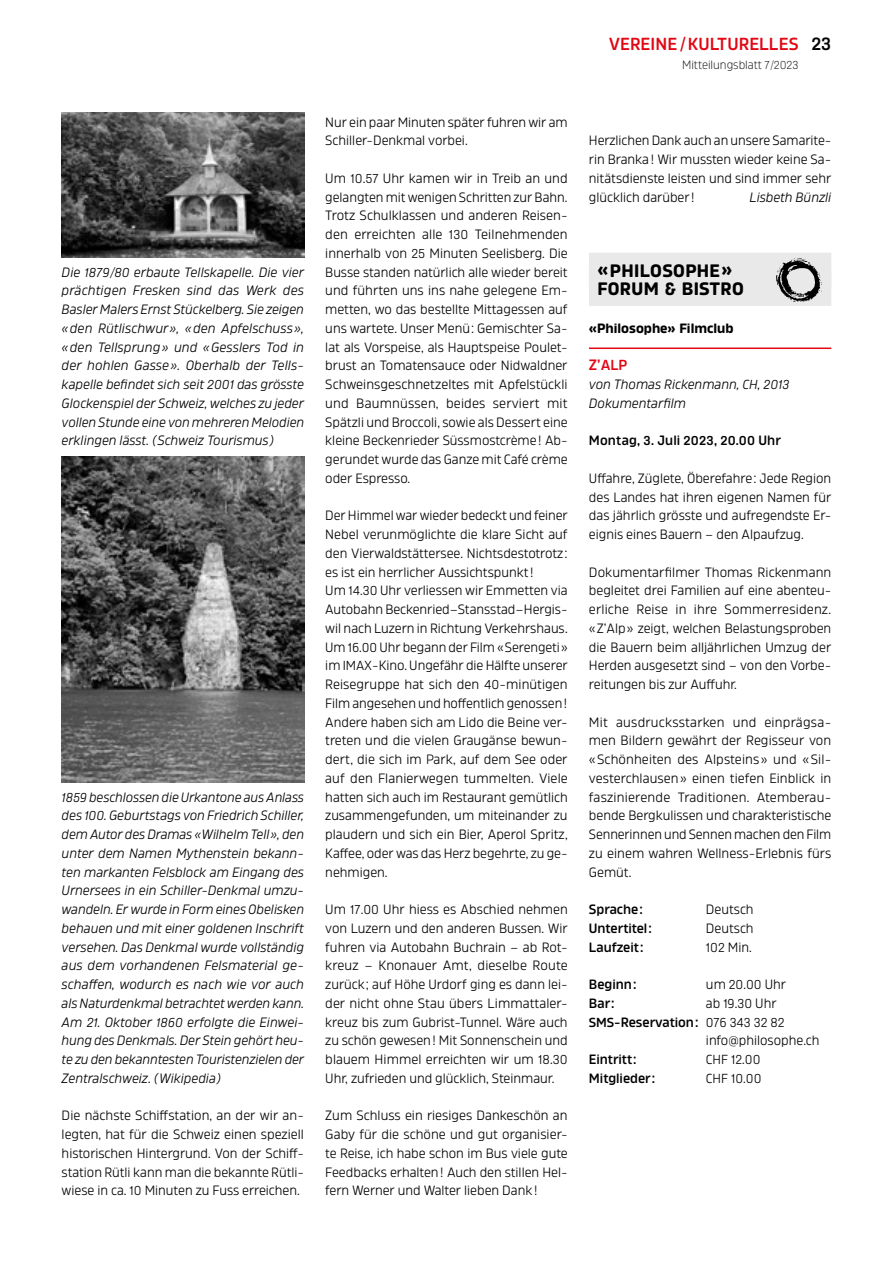
<style>
.page{position:relative;width:893px;height:1263px;background:#fff}
.page>*{position:absolute;margin:0;border:0;box-sizing:border-box;transform-origin:0 0}
.t1{font:700 18px/18.8px "Amfibia";letter-spacing:.015em;color:#000}
.t2{font:600 18px "Amfibia";color:#000}
.t3{font:600 17.4px "Amfibia";color:#e30613}
.t4{font:600 14.55px "Amfibia";color:#e30613}
.t5{font:13.5px/18.8px "Amfibia";color:#000;text-align:justify}
.t6{font:italic 13.5px/18.8px "Amfibia";letter-spacing:-.005em;color:#000;text-align:justify}
.t7{font:600 13.5px "Amfibia";color:#000}
.t8{font:700 13.5px "Amfibia";color:#000}
.t9{font:13.05px "Amfibia";color:#000}
.t10{font:300 12px "Amfibia";color:#000}
.s1{font-size:13.05px}
.s2{font-size:18px}
.s3{font-size:11.7px}
.s4{font-size:15px}
.s5{font-weight:400;font-size:13.05px}
.s6{font-size:13.5px}
</style>
<div class="page">
<div style="left:589px;top:253px;width:242px;height:34px;background:#e9e9e9"></div>
<div style="left:589px;top:271px;width:242px;height:35px;background:#e9e9e9"></div>
<hr style="left:589px;top:347px;width:242px;height:2px;background:#e30613">
<img style="left:62px;top:112px;width:242px;height:146px">
<img style="left:62px;top:457px;width:242px;height:326px">
<img style="left:776px;top:258px;width:45px;height:43px">
<p class="t6" style="left:62px;top:262px;width:244px">Die <span class="s1">1879</span>/<span class="s1">80</span> erbaute Tellskapelle. Die vier prächtigen Fresken sind das Werk des Basler Malers Ernst Stückelberg. Sie zeigen «den Rütlischwur», «den Apfelschuss», «den Tellsprung» und «Gesslers Tod in der hohlen Gasse». Oberhalb der Tells&shy;kapelle befindet sich seit <span class="s1">2001</span> das grösste Glockenspiel der Schweiz, welches zu jeder vollen Stunde eine von mehreren Melodien erklingen lässt. (Schweiz Tourismus)</p>
<p class="t6" style="left:62px;top:787px;width:244px"><span class="s1">1859</span> beschlossen die Urkantone aus Anlass des <span class="s1">100</span>. Geburtstags von Friedrich Schiller, dem Autor des Dramas «Wilhelm Tell», den unter dem Namen Mythenstein bekann&shy;ten markanten Felsblock am Eingang des Urnersees in ein Schiller-Denkmal umzu&shy;wandeln. Er wurde in Form eines Obelisken behauen und mit einer goldenen Inschrift versehen. Das Denkmal wurde vollständig aus dem vorhandenen Felsmaterial ge&shy;schaffen, wodurch es nach wie vor auch als Naturdenkmal betrachtet werden kann.<br>Am <span class="s1">21</span>. Oktober <span class="s1">1860</span> erfolgte die Einwei&shy;hung des Denkmals. Der Stein gehört heu&shy;te zu den bekanntesten Touristenzielen der Zentralschweiz. (Wikipedia)</p>
<p class="t5" style="left:62px;top:1106px;width:244px;text-align:left">Die nächste Schiffstation, an der wir an&shy;legten, hat für die Schweiz einen speziell historischen Hintergrund. Von der Schiff&shy;station Rütli kann man die bekannte Rütli&shy;wiese in ca. <span class="s1">10</span> Minuten zu Fuss erreichen.</p>
<p class="t5" style="left:325px;top:112px;width:244px">Nur ein paar Minuten später fuhren wir am<br>Schiller-Denkmal vorbei.</p>
<p class="t5" style="left:325px;top:169px;width:244px">Um <span class="s1">10</span>.<span class="s1">57</span> Uhr kamen wir in Treib an und gelangten mit wenigen Schritten zur Bahn.<br>Trotz Schulklassen und anderen Reisen&shy;den erreichten alle <span class="s1">130</span> Teilnehmenden innerhalb von <span class="s1">25</span> Minuten Seelisberg. Die Busse standen natürlich alle wieder bereit und führten uns ins nahe gelegene Em&shy;metten, wo das bestellte Mittagessen auf uns wartete. Unser Menü: Gemischter Sa&shy;lat als Vorspeise, als Hauptspeise Poulet&shy;brust an Tomatensauce oder Nidwaldner Schweinsgeschnetzeltes mit Apfelstückli und Baumnüssen, beides serviert mit Spätzli und Broccoli, sowie als Dessert eine kleine Beckenrieder Süssmostcrème! Ab&shy;gerundet wurde das Ganze mit Café crème oder Espresso.</p>
<p class="t5" style="left:325px;top:506px;width:244px;text-align:left">Der Himmel war wieder bedeckt und feiner Nebel verunmöglichte die klare Sicht auf den Vierwaldstättersee. Nichtsdestotrotz: es ist ein herrlicher Aussichtspunkt!<br>Um <span class="s1">14</span>.<span class="s1">30</span> Uhr verliessen wir Emmetten via Autobahn Beckenried–Stansstad–Hergis&shy;wil nach Luzern in Richtung Verkehrshaus.<br>Um <span class="s1">16</span>.<span class="s1">00</span> Uhr begann der Film «Serengeti» im <span class="s1">IMAX</span>-Kino. Ungefähr die Hälfte unserer Reisegruppe hat sich den <span class="s1">40</span>-minütigen Film angesehen und hoffentlich genossen!<br>Andere haben sich am Lido die Beine ver&shy;treten und die vielen Graugänse bewun&shy;dert, die sich im Park, auf dem See oder auf den Flanierwegen tummelten. Viele hatten sich auch im Restaurant gemütlich zusammengefunden, um miteinander zu plaudern und sich ein Bier, Aperol Spritz, Kaffee, oder was das Herz begehrte, zu ge&shy;nehmigen.</p>
<p class="t5" style="left:325px;top:900px;width:244px">Um <span class="s1">17</span>.<span class="s1">00</span> Uhr hiess es Abschied nehmen von Luzern und den anderen Bussen. Wir fuhren via Autobahn Buchrain – ab Rot&shy;kreuz – Knonauer Amt, dieselbe Route zurück; auf Höhe Urdorf ging es dann lei&shy;der nicht ohne Stau übers Limmattaler&shy;kreuz bis zum Gubrist-Tunnel. Wäre auch zu schön gewesen! Mit Sonnenschein und blauem Himmel erreichten wir um <span class="s1">18</span>.<span class="s1">30<br></span>Uhr, zufrieden und glücklich, Steinmaur.</p>
<p class="t5" style="left:325px;top:1106px;width:244px">Zum Schluss ein riesiges Dankeschön an Gaby für die schöne und gut organisier&shy;te Reise, ich habe schon im Bus viele gute Feedbacks erhalten! Auch den stillen Hel&shy;fern Werner und Walter lieben Dank!</p>
<p class="t3" style="left:609px;top:33px;width:191px">VEREINE <span class="s2">/</span> KULTURELLES</p>
<p class="t10" style="left:682px;top:58px;width:118px">Mitteilungsblatt <span class="s3">7</span>/<span class="s3">2023</span></p>
<h1 class="t2" style="left:811px;top:33px;width:21px">23</h1>
<p class="t5" style="left:589px;top:131px;width:244px">Herzlichen Dank auch an unsere Samarite&shy;rin Branka! Wir mussten wieder keine Sa&shy;nitätsdienste leisten und sind immer sehr glücklich darüber!</p>
<p class="t6" style="left:749px;top:187px;width:83px">Lisbeth Bünzli</p>
<h1 class="t1" style="left:597px;top:261px;width:148px">«PHILOSOPHE»<br>FORUM &amp; BISTRO</h1>
<p class="t8" style="left:589px;top:320px;width:146px">«Philosophe» Filmclub</p>
<p class="t4" style="left:589px;top:357px;width:40px"><span class="s4">Z’</span>ALP</p>
<p class="t6" style="left:589px;top:375px;width:202px">von Thomas Rickenmann, <span class="s1">CH</span>, <span class="s1">2013<br></span>Dokumentarfilm</p>
<p class="t7" style="left:589px;top:433px;width:194px">Montag, <span class="s1">3</span>. Juli <span class="s1">2023</span>, <span class="s1">20</span>.<span class="s1">00</span> Uhr</p>
<p class="t5" style="left:589px;top:469px;width:244px">Uffahre, Züglete, Öberefahre: Jede Region des Landes hat ihren eigenen Namen für das jährlich grösste und aufregendste Er&shy;eignis eines Bauern – den Alpaufzug.</p>
<p class="t5" style="left:589px;top:562px;width:244px">Dokumentarfilmer Thomas Rickenmann begleitet drei Familien auf eine abenteu&shy;erliche Reise in ihre Sommerresidenz. «Z’Alp» zeigt, welchen Belastungsproben die Bauern beim alljährlichen Umzug der Herden ausgesetzt sind – von den Vorbe&shy;reitungen bis zur Auffuhr.</p>
<p class="t5" style="left:589px;top:712px;width:244px">Mit ausdrucksstarken und einprägsa&shy;men Bildern gewährt der Regisseur von «Schönheiten des Alpsteins» und «Sil&shy;vesterchlausen» einen tiefen Einblick in faszinierende Traditionen. Atemberau&shy;bende Bergkulissen und charakteristische Sennerinnen und Sennen machen den Film zu einem wahren Wellness-Erlebnis fürs Gemüt.</p>
<p class="t7" style="left:589px;top:901px;width:55px">Sprache:</p>
<p class="t5" style="left:706px;top:900px;width:49px">Deutsch</p>
<p class="t7" style="left:589px;top:920px;width:65px">Untertitel:</p>
<p class="t5" style="left:706px;top:919px;width:49px">Deutsch</p>
<p class="t7" style="left:589px;top:939px;width:56px">Laufzeit:</p>
<p class="t5" style="left:706px;top:937px;width:47px"><span class="s1">102</span> Min.</p>
<p class="t7" style="left:589px;top:976px;width:49px">Beginn:</p>
<p class="t5" style="left:706px;top:975px;width:82px">um <span class="s1">20</span>.<span class="s1">00</span> Uhr</p>
<p class="t7" style="left:589px;top:995px;width:27px">Bar:</p>
<p class="t5" style="left:706px;top:994px;width:72px">ab <span class="s1">19</span>.<span class="s1">30</span> Uhr</p>
<p class="t7" style="left:589px;top:1014px;width:197px"><span class="s1">SMS</span>-Reservation: <span class="s5">076 343 32 82</span></p>
<p class="t5" style="left:706px;top:1031px;width:115px">info@philosophe.ch</p>
<p class="t7" style="left:589px;top:1051px;width:49px">Eintritt:</p>
<p class="t9" style="left:706px;top:1052px;width:56px">CHF 12<span class="s6">.</span>00</p>
<p class="t7" style="left:589px;top:1070px;width:68px">Mitglieder:</p>
<p class="t9" style="left:706px;top:1071px;width:57px">CHF 10<span class="s6">.</span>00</p>
</div>
